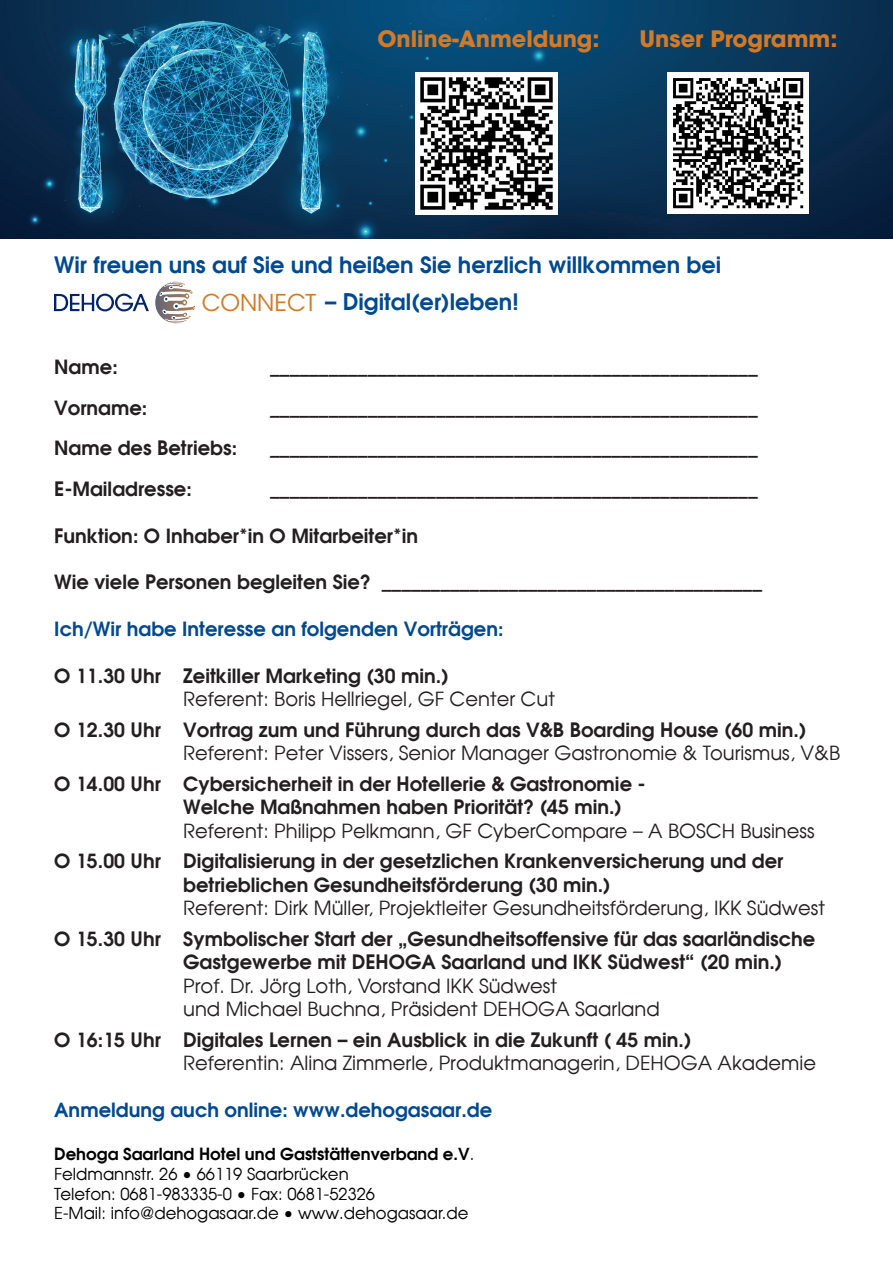
<style>
.page{position:relative;width:893px;height:1263px;background:#fff}
.page>*{position:absolute;margin:0;border:0;box-sizing:border-box;transform-origin:0 0}
.t1{font:600 22.5px/37.5px "Avant Garde";color:#014990}
.t2{font:700 22.5px "ITC Avant Garde Std";color:#d47a26}
.t3{font:600 19.5px/23.4px "Avant Garde";color:#231f20}
.t4{font:19.5px/23.4px "Avant Garde";color:#231f20}
.t5{font:600 19.5px "Avant Garde";color:#014990}
.t6{font:16.5px/19.8px "Avant Garde";color:#000}
.s1{font-family:"ITC Avant Garde Std";font-weight:400;font-size:23.1px;color:#d47a26}
.s2{font-weight:600}
</style>
<div class="page">
<svg style="left:155px;top:282px;width:40px;height:41px"></svg>
<svg style="left:54px;top:294px;width:95px;height:17px"></svg>
<img style="left:0;top:0;width:893px;height:238px">
<img style="left:415px;top:72px;width:142px;height:142px">
<div style="left:667px;top:72px;width:142px;height:142px;background:#fff"></div>
<svg style="left:673px;top:78px;width:130px;height:130px"></svg>
<p class="t2" style="left:377px;top:24px;width:224px">Online-Anmeldung:</p>
<p class="t2" style="left:640px;top:24px;width:199px">Unser Programm:</p>
<p class="t1" style="left:202px;top:245px;width:521px;text-indent:-148px">Wir freuen uns auf Sie und heißen Sie herzlich willkommen bei<br><span class="s1">CONNECT</span> – Digital(er)leben!</p>
<p class="t3" style="left:54px;top:355px;width:65px">Name:</p>
<p class="t3" style="left:54px;top:395px;width:95px">Vorname:</p>
<p class="t3" style="left:54px;top:436px;width:184px">Name des Betriebs:</p>
<p class="t3" style="left:270px;top:355px;width:489px">__________________________________________________</p>
<p class="t3" style="left:270px;top:395px;width:489px">__________________________________________________</p>
<p class="t3" style="left:270px;top:436px;width:489px">__________________________________________________</p>
<p class="t3" style="left:54px;top:476px;width:139px">E-Mailadresse:</p>
<p class="t3" style="left:270px;top:476px;width:489px">__________________________________________________</p>
<p class="t3" style="left:54px;top:523px;width:365px">Funktion: O Inhaber*in O Mitarbeiter*in</p>
<p class="t3" style="left:54px;top:570px;width:709px">Wie viele Personen begleiten Sie? _______________________________________</p>
<p class="t5" style="left:54px;top:616px;width:451px">Ich/Wir habe Interesse an folgenden Vorträgen:</p>
<p class="t3" style="left:54px;top:664px;width:396px">O 11.30 Uhr Zeitkiller Marketing (30 min.)</p>
<p class="t4" style="left:183px;top:687px;width:373px">Referent: Boris Hellriegel, GF Center Cut</p>
<p class="t3" style="left:54px;top:718px;width:754px">O 12.30 Uhr Vortrag zum und Führung durch das V&amp;B Boarding House (60 min.)</p>
<p class="t4" style="left:183px;top:741px;width:658px">Referent: Peter Vissers, Senior Manager Gastronomie &amp; Tourismus, V&amp;B</p>
<p class="t3" style="left:183px;top:772px;width:464px;text-indent:-129px">O 14.00 Uhr Cybersicherheit in der Hotellerie &amp; Gastronomie -<br>Welche Maßnahmen haben Priorität? (45 min.)</p>
<p class="t4" style="left:183px;top:819px;width:633px">Referent: Philipp Pelkmann, GF CyberCompare – A BOSCH Business</p>
<p class="t3" style="left:183px;top:849px;width:602px;text-indent:-129px">O 15.00 Uhr Digitalisierung in der gesetzlichen Krankenversicherung und der betrieblichen Gesundheitsförderung (30 min.)</p>
<p class="t4" style="left:183px;top:896px;width:643px">Referent: Dirk Müller, Projektleiter Gesundheitsförderung, IKK Südwest</p>
<p class="t3" style="left:183px;top:926px;width:634px;text-indent:-129px">O 15.30 Uhr Symbolischer Start der „Gesundheitsoffensive für das saarländische<br>Gastgewerbe mit DEHOGA Saarland und IKK Südwest“ (20 min.)</p>
<p class="t4" style="left:183px;top:973px;width:478px">Prof. Dr. Jörg Loth, Vorstand IKK Südwest<br>und Michael Buchna, Präsident DEHOGA Saarland</p>
<p class="t3" style="left:54px;top:1027px;width:639px">O 16:15 Uhr Digitales Lernen – ein Ausblick in die Zukunft ( 45 min.)</p>
<p class="t4" style="left:183px;top:1051px;width:634px">Referentin: Alina Zimmerle, Produktmanagerin, DEHOGA Akademie</p>
<p class="t5" style="left:54px;top:1097px;width:439px">Anmeldung auch online: www.dehogasaar.de</p>
<p class="t6" style="left:54px;top:1144px;width:422px"><span class="s2">Dehoga Saarland Hotel und Gaststättenverband e.V</span>.<br>Feldmannstr. 26 • 66119 Saarbrücken<br>Telefon: 0681-983335-0 • Fax: 0681-52326<br>E-Mail: info@dehogasaar.de • www.dehogasaar.de</p>
</div>
